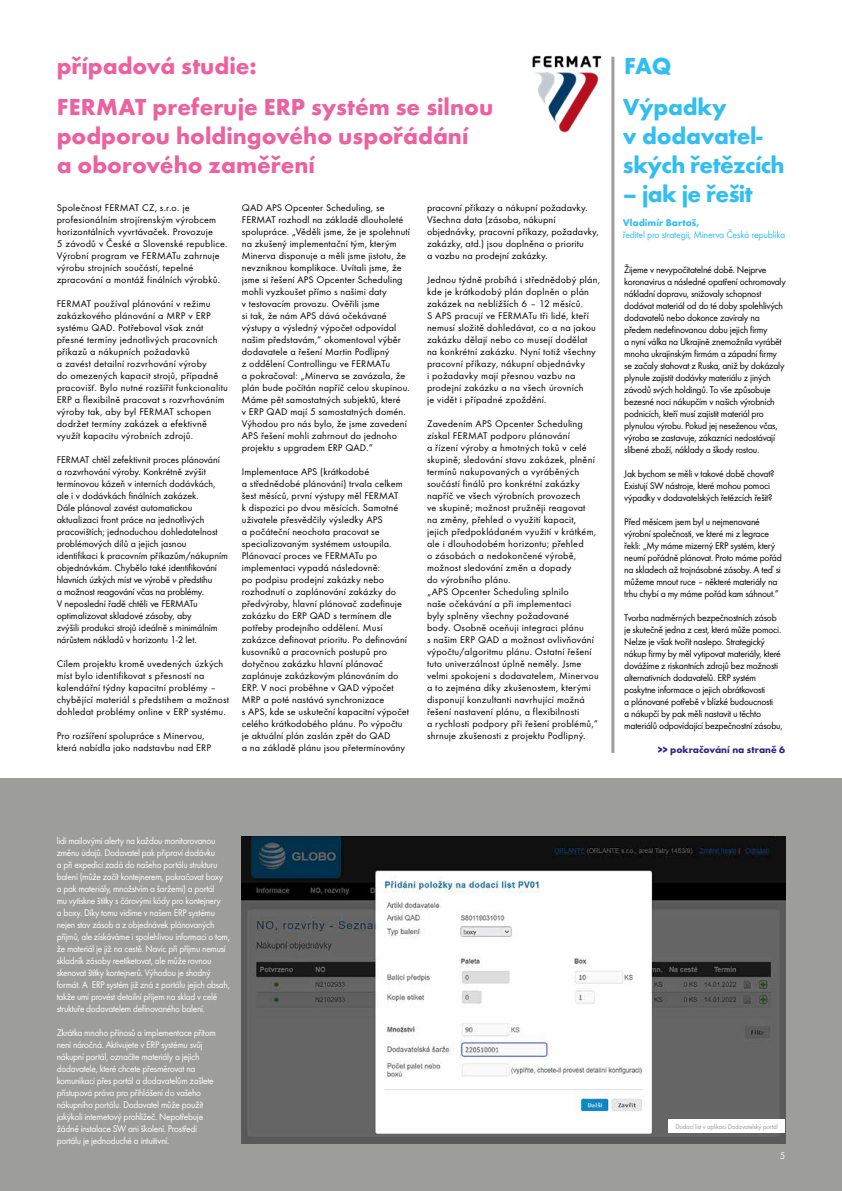
<style>
.page{position:relative;width:842px;height:1191px;background:#fff}
.page>*{position:absolute;margin:0;border:0;box-sizing:border-box;transform-origin:0 0}
.t1{font:700 24px/28.8px "Futura TOT";color:#ec619f}
.t2{font:700 24px/28.8px "Futura TOT";letter-spacing:-.025em;color:#32bef0}
.t3{font:10px/12px "Futura TOT";letter-spacing:.01em;color:#000}
.t4{font:10px/12px "Futura TOT";letter-spacing:-.025em;color:#000}
.t5{font:10px/12px "Futura TOT";letter-spacing:-.03em;color:#fff;scale:.94 1}
.t6{font:10px/12px "Futura TOT";letter-spacing:-.03em;color:#fff;scale:.95 1}
.t7{font:10px "Futura TOT";letter-spacing:-.025em;color:#32bef0}
.t8{font:700 10px "Futura TOT";color:#312783}
.t9{font:700 10px "Futura TOT";color:#32bef0}
.t10{font:10px "Futura TOT";letter-spacing:-.03em;color:#fff}
.t11{font:7px "Futura TOT";letter-spacing:-.025em;color:#9d9d9c}
</style>
<div class="page">
<div style="left:0;top:778px;width:842px;height:413px;background:#9d9d9c"></div>
<hr style="left:611px;top:57px;width:3px;height:696px;background:#9d9d9c">
<img style="left:532px;top:55px;width:70px;height:78px">
<img style="left:242px;top:836px;width:543px;height:307px">
<div style="left:668px;top:1119px;width:117px;height:13px;background:#fff"></div>
<h1 class="t1" style="left:57px;top:51px;width:202px">případová studie:</h1>
<h1 class="t1" style="left:57px;top:92px;width:438px">FERMAT preferuje ERP systém se silnou podporou holdingového uspořádání<br>a oborového zaměření</h1>
<p class="t3" style="left:57px;top:201px;width:172px">Společnost FERMAT CZ, s.r.o. je profesionálním strojírenským výrobcem horizontálních vyvrtávaček. Provozuje<br>5 závodů v České a Slovenské republice.<br>Výrobní program ve FERMATu zahrnuje výrobu strojních součástí, tepelné zpracování a montáž finálních výrobků.</p>
<p class="t3" style="left:57px;top:297px;width:173px">FERMAT používal plánování v režimu zakázkového plánování a MRP v ERP systému QAD. Potřeboval však znát přesné termíny jednotlivých pracovních příkazů a nákupních požadavků<br>a zavést detailní rozvrhování výroby<br>do omezených kapacit strojů, případně pracovišť. Bylo nutné rozšířit funkcionalitu ERP a flexibilně pracovat s rozvrhováním výroby tak, aby byl FERMAT schopen dodržet termíny zakázek a efektivně využít kapacitu výrobních zdrojů.</p>
<p class="t3" style="left:57px;top:453px;width:173px">FERMAT chtěl zefektivnit proces plánování<br>a rozvrhování výroby. Konkrétně zvýšit termínovou kázeň v interních dodávkách, ale i v dodávkách finálních zakázek.<br>Dále plánoval zavést automatickou aktualizaci front práce na jednotlivých pracovištích; jednoduchou dohledatelnost problémových dílů a jejich jasnou identifikaci k pracovním příkazům/nákupním objednávkám. Chybělo také identifikování hlavních úzkých míst ve výrobě v předstihu<br>a možnost reagování včas na problémy.<br>V neposlední řadě chtěli ve FERMATu optimalizovat skladové zásoby, aby<br>zvýšili produkci strojů ideálně s minimálním nárůstem nákladů v horizontu 1-2 let.</p>
<p class="t3" style="left:57px;top:657px;width:174px">Cílem projektu kromě uvedených úzkých míst bylo identifikovat s přesností na kalendářní týdny kapacitní problémy – chybějící materiál s předstihem a možnost dohledat problémy online v ERP systému.</p>
<p class="t3" style="left:57px;top:729px;width:156px">Pro rozšíření spolupráce s Minervou, která nabídla jako nadstavbu nad ERP</p>
<p class="t3" style="left:242px;top:201px;width:170px">QAD APS Opcenter Scheduling, se FERMAT rozhodl na základě dlouholeté spolupráce. „Věděli jsme, že je spolehnutí na zkušený implementační tým, kterým Minerva disponuje a měli jsme jistotu, že nevzniknou komplikace. Uvítali jsme, že jsme si řešení APS Opcenter Scheduling mohli vyzkoušet přímo s našimi daty<br>v testovacím provozu. Ověřili jsme<br>si tak, že nám APS dává očekávané výstupy a výsledný výpočet odpovídal našim představám,“ okomentoval výběr dodavatele a řešení Martin Podlipný<br>z oddělení Controllingu ve FERMATu<br>a pokračoval: „Minerva se zavázala, že plán bude počítán napříč celou skupinou.<br>Máme pět samostatných subjektů, které<br>v ERP QAD mají 5 samostatných domén.<br>Výhodou pro nás bylo, že jsme zavedení APS řešení mohli zahrnout do jednoho projektu s upgradem ERP QAD.“</p>
<p class="t3" style="left:242px;top:465px;width:169px">Implementace APS (krátkodobé<br>a střednědobé plánování) trvala celkem šest měsíců, první výstupy měl FERMAT<br>k dispozici po dvou měsících. Samotné uživatele přesvědčily výsledky APS<br>a počáteční neochota pracovat se specializovaným systémem ustoupila.<br>Plánovací proces ve FERMATu po implementaci vypadá následovně:<br>po podpisu prodejní zakázky nebo rozhodnutí o zaplánování zakázky do předvýroby, hlavní plánovač zadefinuje zakázku do ERP QAD s termínem dle potřeby prodejního oddělení. Musí zakázce definovat prioritu. Po definování kusovníků a pracovních postupů pro dotyčnou zakázku hlavní plánovač zaplánuje zakázkovým plánováním do ERP. V noci proběhne v QAD výpočet MRP a poté nastává synchronizace<br>s APS, kde se uskuteční kapacitní výpočet celého krátkodobého plánu. Po výpočtu je aktuální plán zaslán zpět do QAD<br>a na základě plánu jsou přetermínovány</p>
<p class="t3" style="left:427px;top:201px;width:173px">pracovní příkazy a nákupní požadavky.<br>Všechna data (zásoba, nákupní objednávky, pracovní příkazy, požadavky, zakázky, atd.) jsou doplněna o prioritu<br>a vazbu na prodejní zakázky.</p>
<p class="t3" style="left:427px;top:273px;width:175px">Jednou týdně probíhá i střednědobý plán, kde je krátkodobý plán doplněn o plán zakázek na nebližších 6 – 12 měsíců.<br>S APS pracují ve FERMATu tři lidé, kteří nemusí složitě dohledávat, co a na jakou zakázku dělají nebo co musejí dodělat na konkrétní zakázku. Nyní totiž všechny pracovní příkazy, nákupní objednávky<br>i požadavky mají přesnou vazbu na prodejní zakázku a na všech úrovních<br>je vidět i případné zpoždění.</p>
<p class="t3" style="left:427px;top:417px;width:173px">Zavedením APS Opcenter Scheduling získal FERMAT podporu plánování<br>a řízení výroby a hmotných toků v celé skupině; sledování stavu zakázek, plnění termínů nakupovaných a vyráběných součástí finálů pro konkrétní zakázky napříč ve všech výrobních provozech<br>ve skupině; možnost pružněji reagovat<br>na změny, přehled o využití kapacit, jejich předpokládaném využití v krátkém, ale i dlouhodobém horizontu; přehled<br>o zásobách a nedokončené výrobě, možnost sledování změn a dopady<br>do výrobního plánu.<br>„APS Opcenter Scheduling splnilo<br>naše očekávání a při implementaci<br>byly splněny všechny požadované<br>body. Osobně oceňuji integraci plánu<br>s našim ERP QAD a možnost ovlivňování výpočtu/algoritmu plánu. Ostatní řešení tuto univerzálnost úplně neměly. Jsme velmi spokojeni s dodavatelem, Minervou a to zejména díky zkušenostem, kterými disponují konzultanti navrhující možná řešení nastavení plánu, a flexibilnosti<br>a rychlosti podpory při řešení problémů,“ shrnuje zkušenosti z projektu Podlipný.</p>
<h1 class="t2" style="left:624px;top:51px;width:49px">FAQ</h1>
<h1 class="t2" style="left:623px;top:93px;width:163px">Výpadky<br>v dodavatel&shy;ských řetězcích</h1>
<h1 class="t2" style="left:623px;top:179px;width:131px">– jak je řešit</h1>
<p class="t9" style="left:623px;top:216px;width:78px">Vladimír Bartoš,</p>
<p class="t7" style="left:623px;top:228px;width:164px">ředitel pro strategii, Minerva Česká republika</p>
<p class="t4" style="left:624px;top:263px;width:163px">Žijeme v nevypočitatelné době. Nejprve koronavirus a následné opatření ochromovaly nákladní dopravu, snižovaly schopnost dodávat materiál od do té doby spolehlivých dodavatelů nebo dokonce zavíraly na předem nedefinovanou dobu jejich firmy<br>a nyní válka na Ukrajině znemožnila vyrábět mnoha ukrajinským firmám a západní firmy se začaly stahovat z Ruska, aniž by dokázaly plynule zajistit dodávky materiálu z jiných závodů svých holdingů. To vše způsobuje bezesné noci nákupčím v našich výrobních podnicích, kteří musí zajistit materiál pro plynulou výrobu. Pokud jej neseženou včas, výroba se zastavuje, zákazníci nedostávají slíbené zboží, náklady a škody rostou.</p>
<p class="t4" style="left:624px;top:467px;width:152px">Jak bychom se měli v takové době chovat?<br>Existují SW nástroje, které mohou pomoci výpadky v dodavatelských řetězcích řešit?</p>
<p class="t4" style="left:624px;top:515px;width:159px">Před měsícem jsem byl u nejmenované výrobní společnosti, ve které mi z legrace řekli: „My máme mizerný ERP systém, který neumí pořádně plánovat. Proto máme pořád na skladech až trojnásobné zásoby. A teď si můžeme mnout ruce – některé materiály na trhu chybí a my máme pořád kam sáhnout.“</p>
<p class="t4" style="left:624px;top:611px;width:160px">Tvorba nadměrných bezpečnostních zásob je skutečně jedna z cest, která může pomoci.<br>Nelze je však tvořit naslepo. Strategický nákup firmy by měl vytipovat materiály, které dovážíme z riskantních zdrojů bez možnosti alternativních dodavatelů. ERP systém poskytne informace o jejich obrátkovosti<br>a plánované potřebě v blízké budoucnosti<br>a nákupčí by pak měli nastavit u těchto materiálů odpovídající bezpečnostní zásobu,</p>
<p class="t8" style="left:658px;top:743px;width:129px">&gt;&gt; pokračování na straně 6</p>
<p class="t5" style="left:57px;top:834px;width:186px">lidi mailovými alerty na každou monitorovanou změnu údajů. Dodavatel pak připraví dodávku<br>a při expedici zadá do našeho portálu strukturu balení (může začít kontejnerem, pokračovat boxy a pak materiály, množstvím a šaržemi) a portál<br>mu vytiskne štítky s čárovými kódy pro kontejnery<br>a boxy. Díky tomu vidíme v našem ERP systému nejen stav zásob a z objednávek plánovaných příjmů, ale získáváme i spolehlivou informaci o tom, že materiál je již na cestě. Navíc při příjmu nemusí skladník zásoby reetiketovat, ale může rovnou skenovat štítky kontejnerů. Výhodou je shodný formát. A ERP systém již zná z portálu jejich obsah, takže umí provést detailní příjem na sklad v celé struktuře dodavatelem definovaného balení.</p>
<p class="t6" style="left:57px;top:1026px;width:169px">Zkrátka mnoho přínosů a implementace přitom není náročná. Aktivujete v ERP systému svůj nákupní portál, označíte materiály a jejich dodavatele, které chcete přesměrovat na komunikaci přes portál a dodavatelům zašlete přístupová práva pro přihlášení do vašeho nákupního portálu. Dodavatel může použít jakýkoli internetový prohlížeč. Nepotřebuje žádné instalace SW ani školení. Prostředí portálu je jednoduché a intuitivní.</p>
<p class="t11" style="left:675px;top:1122px;width:104px">Dodací list v aplikaci Dodavatelský portál</p>
<p class="t10" style="left:780px;top:1149px;width:7px">5</p>
</div>
